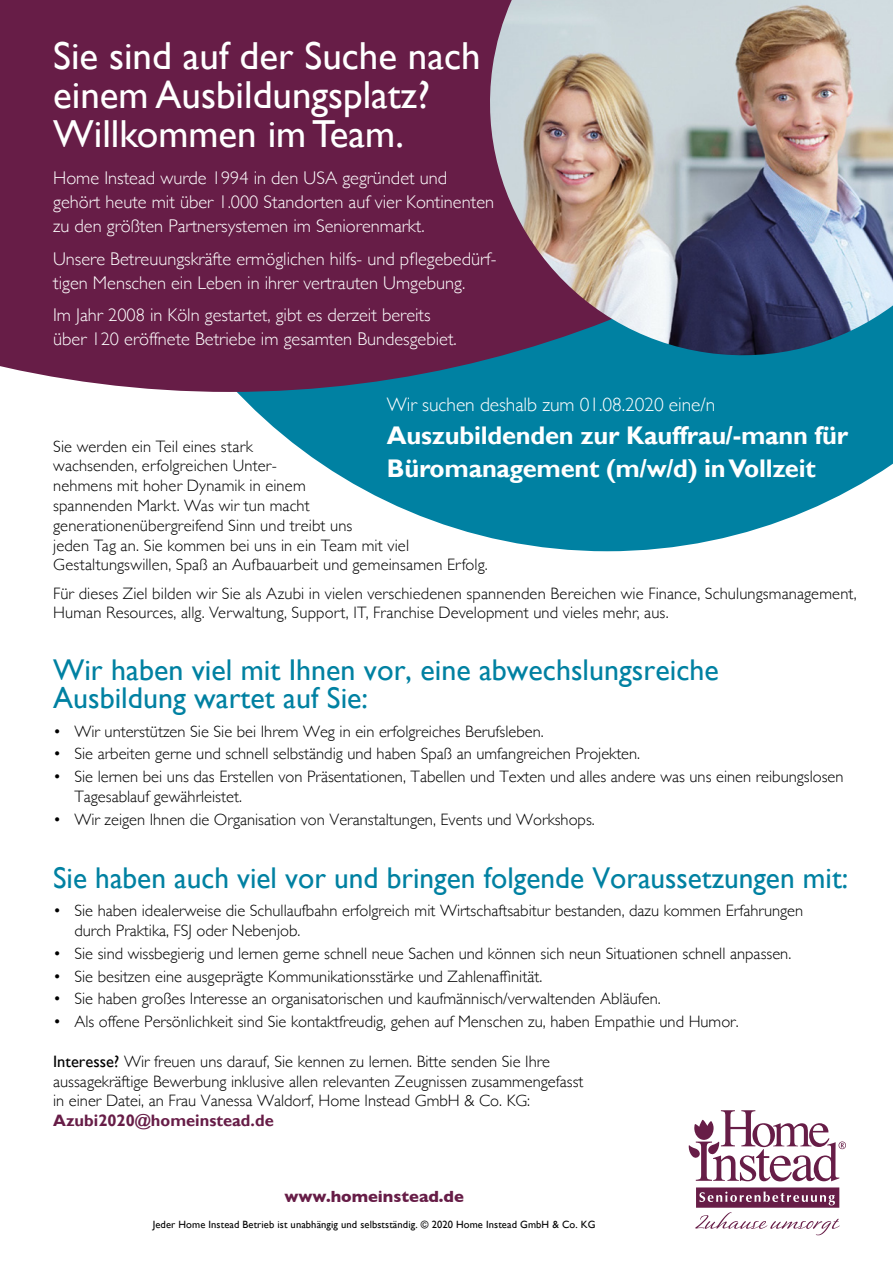
<style>
.page{position:relative;width:893px;height:1263px;background:#fff}
.page>*{position:absolute;margin:0;border:0;box-sizing:border-box;transform-origin:0 0}
.t1{font:39px/39px "Gill Sans";color:#fff}
.t2{font:30px/28.5px "Gill Sans";color:#0081a2}
.t3{font:700 25.5px/33px "Gill Sans";letter-spacing:-.01em;color:#fff}
.t4{font:300 19.5px "Gill Sans";letter-spacing:-.005em;color:#fff}
.t5{font:300 18.3px/24px "Gill Sans";color:#fff}
.t6{font:300 16.5px/19.8px "Gill Sans";color:#000}
.t7{font:700 16.5px "Gill Sans";color:#671d47}
.t8{font:700 16.5px "Gill Sans";color:#671d47}
.t9{font:10.5px "Gill Sans";letter-spacing:.01em;color:#000}
.s1{font-weight:400}
</style>
<div class="page">
<svg style="left:237px;top:392px;width:656px;height:159px;fill:#0081a2"></svg>
<svg style="left:0;top:0;width:893px;height:392px;fill:#671d47"></svg>
<svg style="left:688px;top:1110px;width:158px;height:71px"></svg>
<svg style="left:695px;top:1187px;width:145px;height:48px"></svg>
<img style="left:485px;top:0;width:408px;height:362px">
<h1 class="t1" style="left:53px;top:36px;width:429px">Sie sind auf der Suche nach einem Ausbildungsplatz?<br>Willkommen im Team.</h1>
<p class="t5" style="left:53px;top:165px;width:442px">Home Instead wurde 1994 in den USA gegründet und gehört heute mit über 1.000 Standorten auf vier Kontinenten zu den größten Partnersystemen im Seniorenmarkt.</p>
<p class="t5" style="left:53px;top:246px;width:445px">Unsere Betreuungskräfte ermöglichen hilfs- und pflegebedürf&shy;tigen Menschen ein Leben in ihrer vertrauten Umgebung.</p>
<p class="t5" style="left:53px;top:302px;width:405px">Im Jahr 2008 in Köln gestartet, gibt es derzeit bereits über 120 eröffnete Betriebe im gesamten Bundesgebiet.</p>
<p class="t4" style="left:387px;top:389px;width:330px">Wir suchen deshalb zum 01.08.2020 eine/n</p>
<h3 class="t3" style="left:387px;top:420px;width:463px">Auszubildenden zur Kauffrau/-mann für<br>Büromanagement (m/w/d) in Vollzeit</h3>
<p class="t6" style="left:53px;top:435px;width:436px">Sie werden ein Teil eines stark<br>wachsenden, erfolgreichen Unter-<br>nehmens mit hoher Dynamik in einem<br>spannenden Markt. Was wir tun macht<br>generationenübergreifend Sinn und treibt uns<br>jeden Tag an. Sie kommen bei uns in ein Team mit viel Gestaltungswillen, Spaß an Aufbauarbeit und gemeinsamen Erfolg.</p>
<p class="t6" style="left:53px;top:582px;width:805px">Für dieses Ziel bilden wir Sie als Azubi in vielen verschiedenen spannenden Bereichen wie Finance, Schulungsmanagement,<br>Human Resources, allg. Verwaltung, Support, IT, Franchise Development und vieles mehr, aus.</p>
<h2 class="t2" style="left:53px;top:655px;width:667px">Wir haben viel mit Ihnen vor, eine abwechslungsreiche<br>Ausbildung wartet auf Sie:</h2>
<p class="t6" style="left:53px;top:720px;width:492px">• Wir unterstützen Sie Sie bei Ihrem Weg in ein erfolgreiches Berufsleben.</p>
<p class="t6" style="left:53px;top:743px;width:589px">• Sie arbeiten gerne und schnell selbständig und haben Spaß an umfangreichen Projekten.</p>
<p class="t6" style="left:74px;top:766px;width:771px;text-indent:-21px">• Sie lernen bei uns das Erstellen von Präsentationen, Tabellen und Texten und alles andere was uns einen reibungslosen<br>Tagesablauf gewährleistet.</p>
<p class="t6" style="left:53px;top:809px;width:543px">• Wir zeigen Ihnen die Organisation von Veranstaltungen, Events und Workshops.</p>
<h2 class="t2" style="left:53px;top:863px;width:797px">Sie haben auch viel vor und bringen folgende Voraussetzungen mit:</h2>
<p class="t6" style="left:74px;top:900px;width:730px;text-indent:-21px">• Sie haben idealerweise die Schullaufbahn erfolgreich mit Wirtschaftsabitur bestanden, dazu kommen Erfahrungen durch Praktika, FSJ oder Nebenjob.</p>
<p class="t6" style="left:53px;top:943px;width:740px">• Sie sind wissbegierig und lernen gerne schnell neue Sachen und können sich neun Situationen schnell anpassen.</p>
<p class="t6" style="left:53px;top:966px;width:491px">• Sie besitzen eine ausgeprägte Kommunikationsstärke und Zahlenaffinität.</p>
<p class="t6" style="left:53px;top:988px;width:609px">• Sie haben großes Interesse an organisatorischen und kaufmännisch/verwaltenden Abläufen.</p>
<p class="t6" style="left:53px;top:1011px;width:687px">• Als offene Persönlichkeit sind Sie kontaktfreudig, gehen auf Menschen zu, haben Empathie und Humor.</p>
<p class="t6" style="left:53px;top:1051px;width:532px"><span class="s1">Interesse?</span> Wir freuen uns darauf, Sie kennen zu lernen. Bitte senden Sie Ihre aussagekräftige Bewerbung inklusive allen relevanten Zeugnissen zusammengefasst in einer Datei, an Frau Vanessa Waldorf, Home Instead GmbH &amp; Co. KG:</p>
<p class="t7" style="left:53px;top:1111px;width:222px">Azubi2020@homeinstead.de</p>
<p class="t8" style="left:284px;top:1183px;width:181px">www.homeinstead.de</p>
<p class="t9" style="left:153px;top:1218px;width:444px">Jeder Home Instead Betrieb ist unabhängig und selbstständig. © 2020 Home Instead GmbH &amp; Co. KG</p>
</div>
